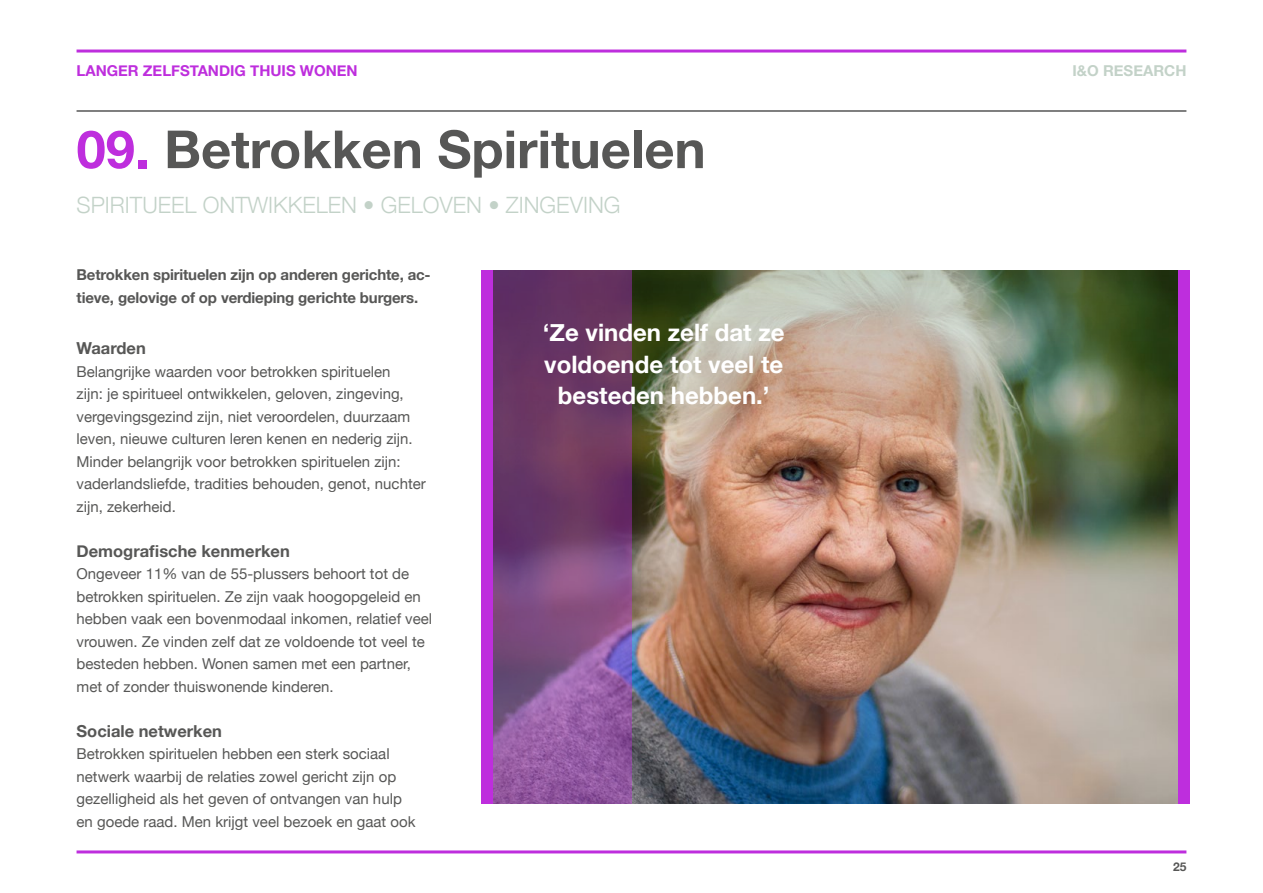
<style>
.page{position:relative;width:1263px;height:893px;background:#fff}
.page>*{position:absolute;margin:0;border:0;box-sizing:border-box;transform-origin:0 0}
.t1{font:700 52.5px "Helvetica Neue";color:#575756}
.t2{font:700 24px/31.5px "Helvetica Neue";color:#fff;text-align:center}
.t3{font:300 22.5px "Helvetica Neue";color:#c3d2c8}
.t4{font:700 16.5px "Helvetica Neue";color:#575756}
.t5{font:15px/22.5px "Helvetica Neue";color:#575756}
.t6{font:700 15px/22.5px "Helvetica Neue";letter-spacing:-.01em;color:#575756}
.t7{font:700 15px "Helvetica Neue";color:#be2edd}
.t8{font:700 15px "Helvetica Neue";color:#c3d2c8}
.t9{font:700 12px "Helvetica Neue";color:#575756}
.s1{color:#be2edd}
</style>
<div class="page">
<hr style="left:77px;top:111px;width:1109px;height:1px;background:#000">
<hr style="left:77px;top:850px;width:1109px;height:3px;background:#be2edd">
<hr style="left:77px;top:50px;width:1109px;height:3px;background:#be2edd">
<img style="left:631px;top:469px;width:547px;height:335px">
<img style="left:631px;top:270px;width:547px;height:199px">
<svg style="left:492px;top:270px;width:139px;height:534px;background:#78457b"></svg>
<div style="left:1178px;top:270px;width:12px;height:534px;background:#be2edd"></div>
<div style="left:481px;top:270px;width:11px;height:534px;background:#be2edd"></div>
<p class="t7" style="left:77px;top:59px;width:283px">LANGER ZELFSTANDIG THUIS WONEN</p>
<p class="t8" style="left:1072px;top:59px;width:115px">I&amp;O RESEARCH</p>
<h1 class="t1" style="left:77px;top:108px;width:631px"><span class="s1">09.</span> Betrokken Spirituelen</h1>
<h3 class="t3" style="left:77px;top:187px;width:545px">SPIRITUEEL ONTWIKKELEN • GELOVEN • ZINGEVING</h3>
<p class="t6" style="left:77px;top:264px;width:356px">Betrokken spirituelen zijn op anderen gerichte, ac&shy;tieve, gelovige of op verdieping gerichte burgers.</p>
<p class="t4" style="left:77px;top:335px;width:71px">Waarden</p>
<p class="t5" style="left:77px;top:361px;width:351px">Belangrijke waarden voor betrokken spirituelen<br>zijn: je spiritueel ontwikkelen, geloven, zingeving, vergevingsgezind zijn, niet veroordelen, duurzaam leven, nieuwe culturen leren kenen en nederig zijn.<br>Minder belangrijk voor betrokken spirituelen zijn: vaderlandsliefde, tradities behouden, genot, nuchter zijn, zekerheid.</p>
<p class="t4" style="left:77px;top:538px;width:215px">Demografische kenmerken</p>
<p class="t5" style="left:77px;top:563px;width:357px">Ongeveer 11% van de 55-plussers behoort tot de betrokken spirituelen. Ze zijn vaak hoogopgeleid en hebben vaak een bovenmodaal inkomen, relatief veel vrouwen. Ze vinden zelf dat ze voldoende tot veel te besteden hebben. Wonen samen met een partner, met of zonder thuiswonende kinderen.</p>
<p class="t4" style="left:77px;top:718px;width:147px">Sociale netwerken</p>
<p class="t5" style="left:77px;top:743px;width:340px">Betrokken spirituelen hebben een sterk sociaal netwerk waarbij de relaties zowel gericht zijn op gezelligheid als het geven of ontvangen van hulp en goede raad. Men krijgt veel bezoek en gaat ook</p>
<h2 class="t2" style="left:543px;top:318px;width:243px">‘Ze vinden zelf dat ze voldoende tot veel te besteden hebben.’</h2>
<p class="t9" style="left:1173px;top:857px;width:15px">25</p>
</div>
